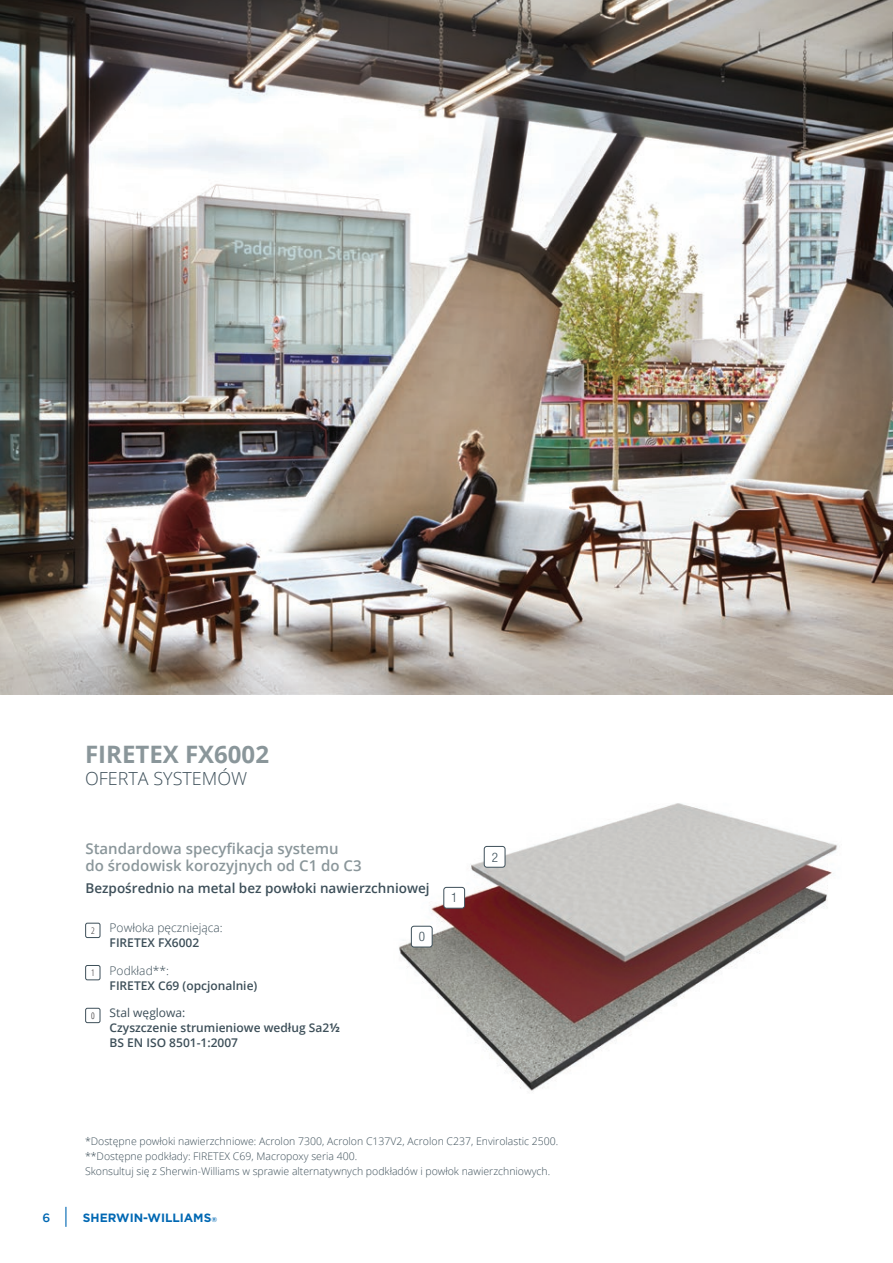
<style>
.page{position:relative;width:893px;height:1263px;background:#fff}
.page>*{position:absolute;margin:0;border:0;box-sizing:border-box;transform-origin:0 0}
.t1{font:700 24px "Open Sans";color:#8a969a}
.t2{font:300 18px "Open Sans";color:#3d4f59}
.t3{font:600 15px/16.5px "Open Sans";color:#8a969a}
.t4{font:600 13.5px "Open Sans";color:#3d4f59}
.t5{font:300 condensed 13.2px "Helvetica Neue LT Std";color:#3d4f59}
.para_intro_text{font:600 12px/15px "Open Sans";color:#3d4f59}
.t6{font:300 12px "Open Sans";color:#3d4f59}
.t7{font:700 12px "Gotham";color:#0168b3}
.para_intro_text-2{font:12px "Open Sans";color:#3d4f59}
.t8{font:500 12px "Gotham";color:#0168b3}
.t9{font:300 10.5px "Open Sans";color:#3d4f59}
.t10{font:300 condensed 9.15px "Open Sans";color:#231f20}
.s1{font-weight:700}
.s2{font-size:7.05px}
</style>
<div class="page">
<svg style="left:65px;top:1207px;width:1px;height:20px"></svg>
<img style="left:399px;top:803px;width:439px;height:288px">
<div style="left:411px;top:926px;width:21px;height:21px;background:#fff;border-radius:3px"></div>
<div style="left:411px;top:926px;width:21px;height:21px;border:1px solid #3d4f59;border-radius:3px"></div>
<div style="left:444px;top:887px;width:21px;height:21px;background:#fff;border-radius:3px"></div>
<div style="left:444px;top:887px;width:21px;height:21px;border:1px solid #3d4f59;border-radius:3px"></div>
<div style="left:484px;top:846px;width:21px;height:21px;background:#fff;border-radius:3px"></div>
<div style="left:484px;top:846px;width:21px;height:21px;border:1px solid #3d4f59;border-radius:3px"></div>
<img style="left:0;top:0;width:893px;height:694px">
<div style="left:85px;top:1008px;width:15px;height:15px;border:1px solid #3d4f59;border-radius:2px"></div>
<div style="left:85px;top:965px;width:15px;height:15px;border:1px solid #3d4f59;border-radius:2px"></div>
<div style="left:85px;top:923px;width:15px;height:15px;border:1px solid #3d4f59;border-radius:2px"></div>
<p class="t1" style="left:85px;top:737px;width:185px">FIRETEX FX6002</p>
<p class="t2" style="left:85px;top:766px;width:164px">OFERTA SYSTEMÓW</p>
<p class="t3" style="left:85px;top:840px;width:278px">Standardowa specyfikacja systemu<br>do środowisk korozyjnych od C1 do C3</p>
<p class="t4" style="left:85px;top:878px;width:346px">Bezpośrednio na metal bez powłoki nawierzchniowej</p>
<p class="t10" style="left:91px;top:924px;width:5px">2</p>
<p class="t10" style="left:91px;top:966px;width:5px">1</p>
<p class="t10" style="left:91px;top:1009px;width:5px">0</p>
<p class="t6" style="left:110px;top:920px;width:115px">Powłoka pęczniejąca:</p>
<p class="para_intro_text" style="left:110px;top:935px;width:91px">FIRETEX FX6002</p>
<p class="t6" style="left:110px;top:962px;width:61px">Podkład**:</p>
<p class="para_intro_text" style="left:110px;top:977px;width:149px">FIRETEX C69 (opcjonalnie)</p>
<p class="para_intro_text-2" style="left:110px;top:1005px;width:77px">Stal węglowa:</p>
<p class="para_intro_text" style="left:110px;top:1020px;width:232px">Czyszczenie strumieniowe według Sa2<span class="s1">½<br></span>BS EN ISO 8501-1:2007</p>
<p class="t5" style="left:419px;top:929px;width:8px">0</p>
<p class="t5" style="left:451px;top:890px;width:8px">1</p>
<p class="t5" style="left:492px;top:849px;width:8px">2</p>
<p class="t9" style="left:85px;top:1134px;width:475px">*Dostępne powłoki nawierzchniowe: Acrolon 7300, Acrolon C137V2, Acrolon C237, Envirolastic 2500.</p>
<p class="t9" style="left:85px;top:1149px;width:274px">**Dostępne podkłady: FIRETEX C69, Macropoxy seria 400.</p>
<p class="t9" style="left:85px;top:1164px;width:467px">Skonsultuj się z Sherwin-Williams w sprawie alternatywnych podkładów i powłok nawierzchniowych.</p>
<p class="t8" style="left:43px;top:1210px;width:9px">6</p>
<p class="t7" style="left:83px;top:1210px;width:136px">SHERWIN-WILLIAMS<span class="s2">®</span></p>
</div>
